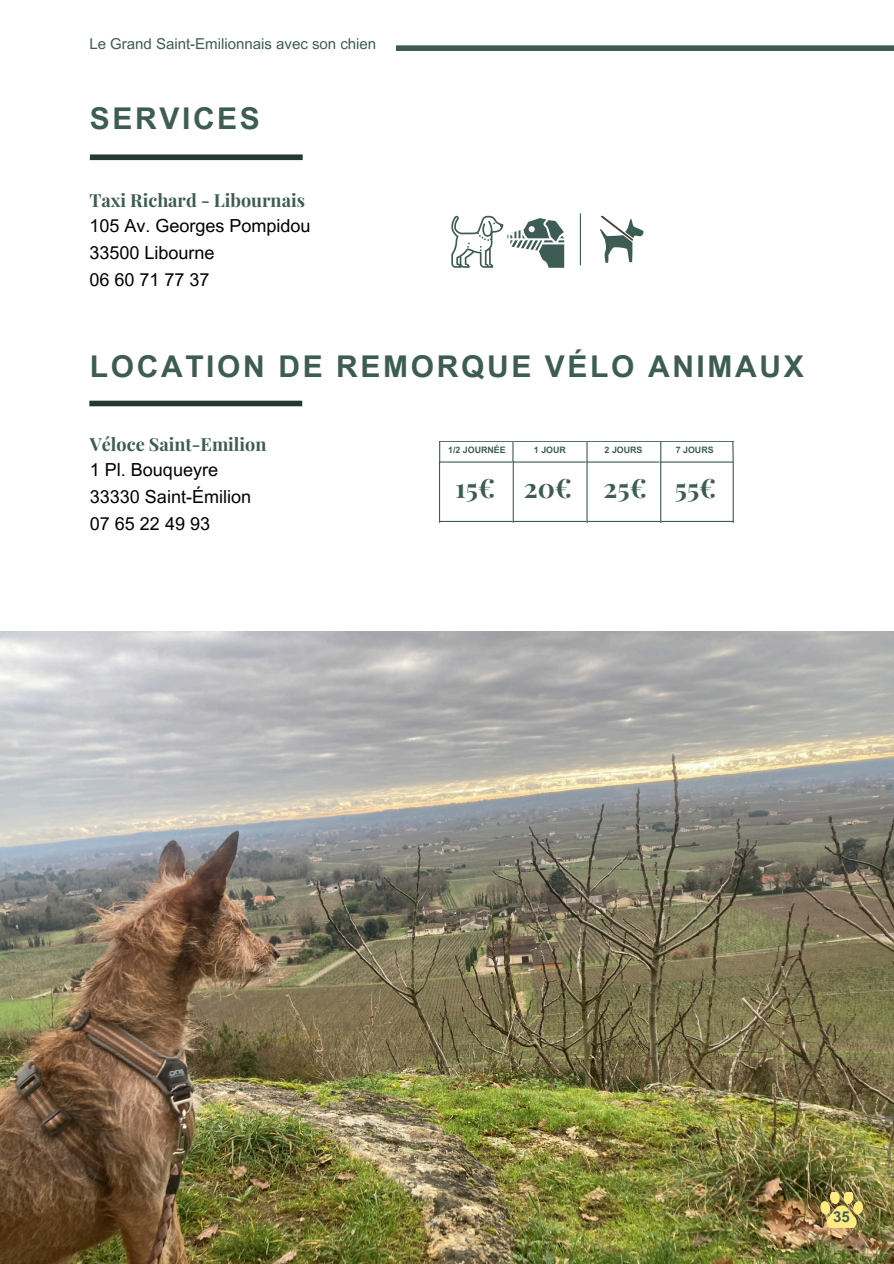
<style>
.page{position:relative;width:894px;height:1264px;background:#fff}
.page>*{position:absolute;margin:0;border:0;box-sizing:border-box;transform-origin:0 0}
.t1{font:700 30px "Arial MT Pro";letter-spacing:.085em;color:#3d5c53}
.t2{font:700 26.55px "Playfair Display";color:#3d5c53}
.t3{font:700 18px/24.8px "Playfair Display";color:#3d5c53}
.t4{font:18px/27px "Arial MT Pro";color:#000}
.t5{font:15px "Arial MT Pro";color:#3d5c53}
.t6{font:700 15px "Arial MT Pro";color:#3d5c53}
.t7{font:700 8.85px "Arial MT Pro";color:#3d5c53}
.s1{font-family:"Arial MT Pro";font-weight:400;color:#000}
</style>
<div class="page">
<div style="left:396px;top:45px;width:497px;height:6px;background:#3d5c53"></div>
<img style="left:0;top:631px;width:893px;height:632px">
<svg style="left:819px;top:1192px;width:43px;height:35px;background:#c3b262"></svg>
<div style="left:90px;top:154px;width:212px;height:6px;background:#253933"></div>
<svg style="left:451px;top:216px;width:113px;height:51px"></svg>
<hr style="left:579px;top:213px;width:2px;height:52px;background:#3d5c53">
<svg style="left:600px;top:216px;width:43px;height:47px"></svg>
<div style="left:89px;top:400px;width:213px;height:6px;background:#253933"></div>
<hr style="left:660px;top:461px;width:1px;height:62px;background:#3d5c53">
<hr style="left:732px;top:461px;width:1px;height:62px;background:#3d5c53">
<hr style="left:660px;top:521px;width:73px;height:1px;background:#3d5c53">
<hr style="left:660px;top:461px;width:73px;height:1px;background:#3d5c53">
<hr style="left:586px;top:461px;width:1px;height:62px;background:#3d5c53">
<hr style="left:587px;top:521px;width:73px;height:1px;background:#3d5c53">
<hr style="left:586px;top:461px;width:73px;height:1px;background:#3d5c53">
<hr style="left:512px;top:461px;width:1px;height:62px;background:#3d5c53">
<hr style="left:513px;top:521px;width:73px;height:1px;background:#3d5c53">
<hr style="left:512px;top:461px;width:73px;height:1px;background:#3d5c53">
<hr style="left:439px;top:461px;width:1px;height:62px;background:#3d5c53">
<hr style="left:439px;top:521px;width:73px;height:1px;background:#3d5c53">
<hr style="left:439px;top:461px;width:73px;height:1px;background:#3d5c53">
<hr style="left:660px;top:441px;width:73px;height:1px;background:#3d5c53">
<hr style="left:587px;top:441px;width:73px;height:1px;background:#3d5c53">
<hr style="left:513px;top:441px;width:73px;height:1px;background:#3d5c53">
<hr style="left:439px;top:441px;width:73px;height:1px;background:#3d5c53">
<svg style="left:732px;top:442px;width:1px;height:19px"></svg>
<svg style="left:660px;top:441px;width:1px;height:21px"></svg>
<svg style="left:586px;top:441px;width:1px;height:21px"></svg>
<svg style="left:512px;top:441px;width:1px;height:21px"></svg>
<svg style="left:439px;top:441px;width:1px;height:20px"></svg>
<h1 class="t5" style="left:89px;top:38px;width:288px">Le Grand Saint-Emilionnais avec son chien</h1>
<p class="t1" style="left:90px;top:107px;width:171px">SERVICES</p>
<h3 class="t3" style="left:89px;top:187px;width:223px">Taxi Richard - Libournais<br><span class="s1">105 Av. Georges Pompidou</span></h3>
<h3 class="t4" style="left:89px;top:241px;width:127px">33500 Libourne<br>06 60 71 77 37</h3>
<h3 class="t1" style="left:90px;top:355px;width:715px">LOCATION DE REMORQUE VÉLO ANIMAUX</h3>
<p class="t3" style="left:90px;top:431px;width:178px">Véloce Saint-Emilion<br><span class="s1">1 Pl. Bouqueyre</span></p>
<p class="t4" style="left:90px;top:485px;width:163px">33330 Saint-Émilion<br>07 65 22 49 93</p>
<p class="t7" style="left:448px;top:447px;width:59px">1/2 JOURNÉE</p>
<p class="t7" style="left:604px;top:447px;width:39px">2 JOURS</p>
<p class="t7" style="left:675px;top:447px;width:39px">7 JOURS</p>
<p class="t7" style="left:534px;top:447px;width:33px">1 JOUR</p>
<p class="t2" style="left:455px;top:469px;width:41px">15€</p>
<h2 class="t2" style="left:523px;top:469px;width:49px">20€</h2>
<h2 class="t2" style="left:603px;top:469px;width:45px">25€</h2>
<h2 class="t2" style="left:674px;top:469px;width:43px">55€</h2>
<h1 class="t6" style="left:832px;top:1210px;width:18px">35</h1>
</div>
